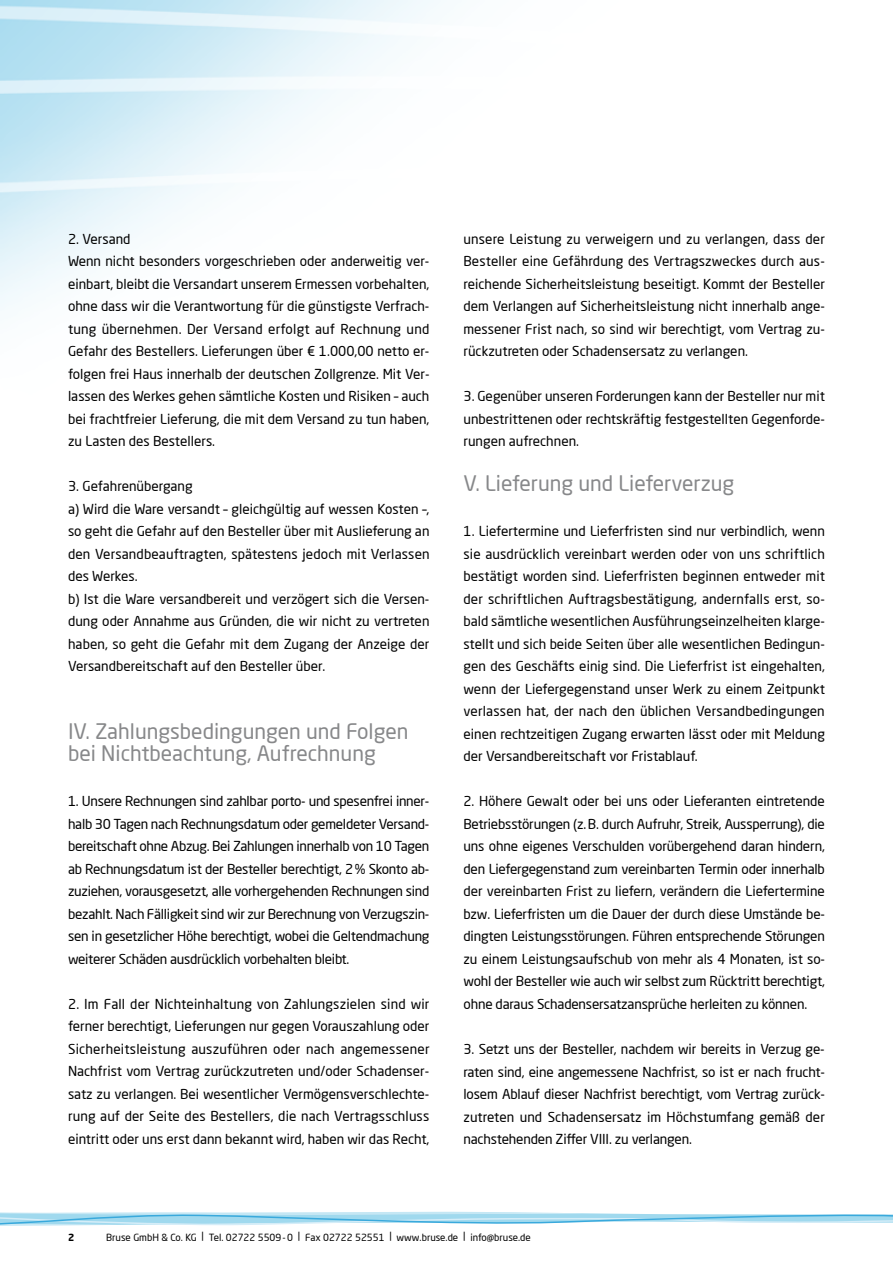
<style>
.page{position:relative;width:893px;height:1263px;background:#fff}
.page>*{position:absolute;margin:0;border:0;box-sizing:border-box;transform-origin:0 0}
.t1{font:21px/22.5px "Neo Sans Pro";color:#87888a}
.t2{font:13.5px/22.5px "Neo Sans Pro";color:#000;text-align:justify}
.t3{font:9.75px "Neo Sans Pro";color:#000}
.t4{font:700 9.75px "Neo Sans Pro";color:#000}
</style>
<div class="page">
<svg style="left:0;top:1211px;width:893px;height:15px"></svg>
<p class="t2" style="left:68px;top:227px;width:363px;text-align:left">2. Versand<br>Wenn nicht besonders vorgeschrieben oder anderweitig ver&shy;einbart, bleibt die Versandart unserem Ermessen vorbehalten, ohne dass wir die Verantwortung für die günstigste Verfrach&shy;tung übernehmen. Der Versand erfolgt auf Rechnung und Gefahr des Bestellers. Lieferungen über € 1.000,00 netto er&shy;folgen frei Haus innerhalb der deutschen Zollgrenze. Mit Ver&shy;lassen des Werkes gehen sämtliche Kosten und Risiken – auch bei frachtfreier Lieferung, die mit dem Versand zu tun haben, zu Lasten des Bestellers.</p>
<p class="t2" style="left:68px;top:475px;width:363px;text-align:left">3. Gefahrenübergang<br>a) Wird die Ware versandt – gleichgültig auf wessen Kosten –, so geht die Gefahr auf den Besteller über mit Auslieferung an den Versandbeauftragten, spätestens jedoch mit Verlassen des Werkes.<br>b) Ist die Ware versandbereit und verzögert sich die Versen&shy;dung oder Annahme aus Gründen, die wir nicht zu vertreten haben, so geht die Gefahr mit dem Zugang der Anzeige der Versandbereitschaft auf den Besteller über.</p>
<h1 class="t1" style="left:68px;top:720px;width:342px">IV. Zahlungsbedingungen und Folgen bei Nichtbeachtung, Aufrechnung</h1>
<p class="t2" style="left:68px;top:790px;width:363px">1. Unsere Rechnungen sind zahlbar porto- und spesenfrei inner&shy;halb 30 Tagen nach Rechnungsdatum oder gemeldeter Versand&shy;bereitschaft ohne Abzug. Bei Zahlungen innerhalb von 10 Tagen ab Rechnungsdatum ist der Besteller berechtigt, 2% Skonto ab&shy;zuziehen, vorausgesetzt, alle vorhergehenden Rechnungen sind bezahlt. Nach Fälligkeit sind wir zur Berechnung von Verzugszin&shy;sen in gesetzlicher Höhe berechtigt, wobei die Geltendmachung weiterer Schäden ausdrücklich vorbehalten bleibt.</p>
<p class="t2" style="left:68px;top:992px;width:363px">2. Im Fall der Nichteinhaltung von Zahlungszielen sind wir ferner berechtigt, Lieferungen nur gegen Vorauszahlung oder Sicherheitsleistung auszuführen oder nach angemessener Nachfrist vom Vertrag zurückzutreten und/oder Schadenser&shy;satz zu verlangen. Bei wesentlicher Vermögensverschlechte&shy;rung auf der Seite des Bestellers, die nach Vertragsschluss eintritt oder uns erst dann bekannt wird, haben wir das Recht,</p>
<p class="t2" style="left:463px;top:227px;width:363px">unsere Leistung zu verweigern und zu verlangen, dass der Besteller eine Gefährdung des Vertragszweckes durch aus&shy;reichende Sicherheitsleistung beseitigt. Kommt der Besteller dem Verlangen auf Sicherheitsleistung nicht innerhalb ange&shy;messener Frist nach, so sind wir berechtigt, vom Vertrag zu&shy;rückzutreten oder Schadensersatz zu verlangen.</p>
<p class="t2" style="left:463px;top:385px;width:363px">3. Gegenüber unseren Forderungen kann der Besteller nur mit unbestrittenen oder rechtskräftig festgestellten Gegenforde&shy;rungen aufrechnen.</p>
<h1 class="t1" style="left:463px;top:472px;width:272px">V. Lieferung und Lieferverzug</h1>
<p class="t2" style="left:463px;top:520px;width:363px">1. Liefertermine und Lieferfristen sind nur verbindlich, wenn sie ausdrücklich vereinbart werden oder von uns schriftlich bestätigt worden sind. Lieferfristen beginnen entweder mit der schriftlichen Auftragsbestätigung, andernfalls erst, so&shy;bald sämtliche wesentlichen Ausführungseinzelheiten klarge&shy;stellt und sich beide Seiten über alle wesentlichen Bedingun&shy;gen des Geschäfts einig sind. Die Lieferfrist ist eingehalten, wenn der Liefergegenstand unser Werk zu einem Zeitpunkt verlassen hat, der nach den üblichen Versandbedingungen einen rechtzeitigen Zugang erwarten lässt oder mit Meldung der Versandbereitschaft vor Fristablauf.</p>
<p class="t2" style="left:463px;top:790px;width:363px">2. Höhere Gewalt oder bei uns oder Lieferanten eintretende Betriebsstörungen (z.B. durch Aufruhr, Streik, Aussperrung), die uns ohne eigenes Verschulden vorübergehend daran hindern, den Liefergegenstand zum vereinbarten Termin oder innerhalb der vereinbarten Frist zu liefern, verändern die Liefertermine bzw. Lieferfristen um die Dauer der durch diese Umstände be&shy;dingten Leistungsstörungen. Führen entsprechende Störungen zu einem Leistungsaufschub von mehr als 4 Monaten, ist so&shy;wohl der Besteller wie auch wir selbst zum Rücktritt berechtigt, ohne daraus Schadensersatzansprüche herleiten zu können.</p>
<p class="t2" style="left:463px;top:1037px;width:363px">3. Setzt uns der Besteller, nachdem wir bereits in Verzug ge&shy;raten sind, eine angemessene Nachfrist, so ist er nach frucht&shy;losem Ablauf dieser Nachfrist berechtigt, vom Vertrag zurück&shy;zutreten und Schadensersatz im Höchstumfang gemäß der nachstehenden Ziffer VIII. zu verlangen.</p>
<p class="t4" style="left:68px;top:1231px;width:8px">2</p>
<p class="t3" style="left:106px;top:1231px;width:426px">Bruse GmbH &amp; Co. KG | Tel. 02722 5509-0 | Fax 02722 52551 | www.bruse.de | info@bruse.de</p>
</div>
